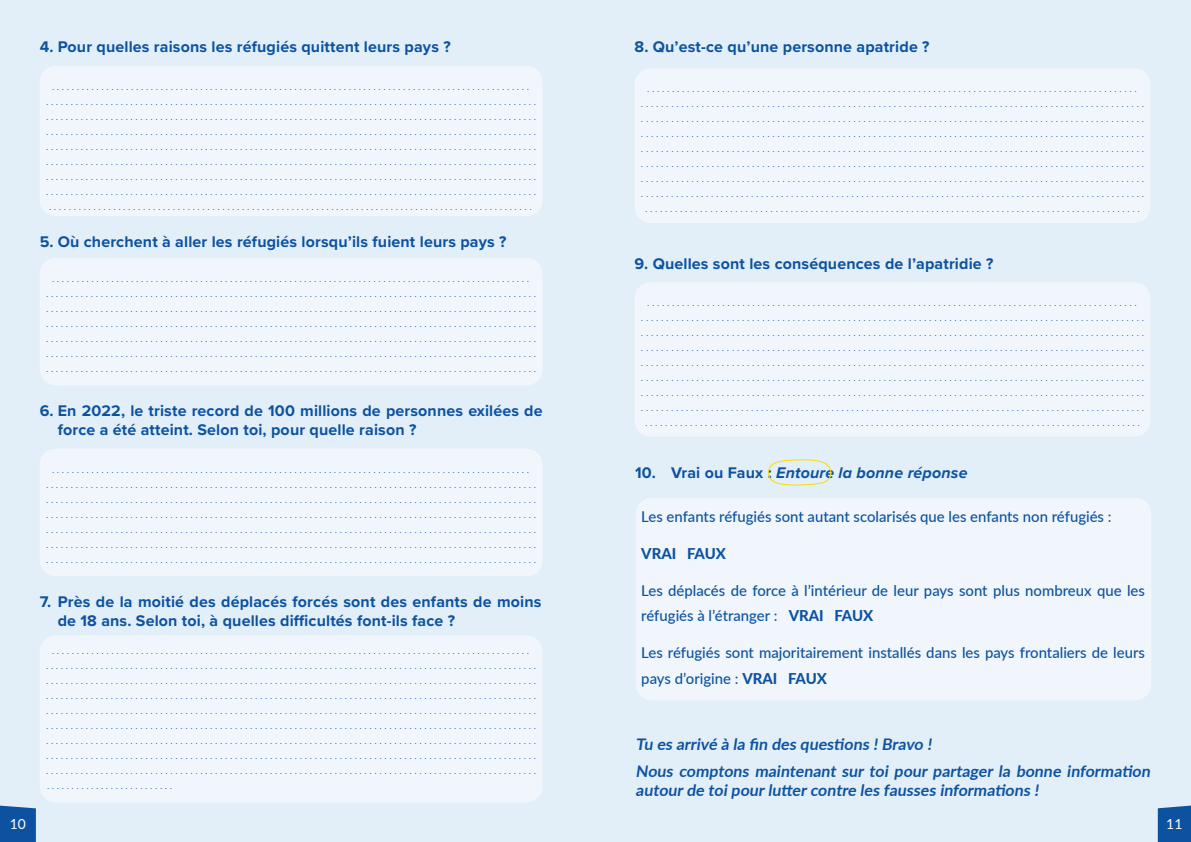
<style>
.page{position:relative;width:1191px;height:842px;background:#fff}
.page>*{position:absolute;margin:0;border:0;box-sizing:border-box;transform-origin:0 0}
.t1{font:100 16px/15px "Lato";color:#0d52a1;text-align:center}
.t2{font:700 16px/19.2px "Proxima Nova";letter-spacing:.01em;color:#0d52a1}
.t3{font:700 16px/27.7px "Lato";color:#0d52a1}
.t4{font:italic 700 16px "Proxima Nova";letter-spacing:.01em;color:#0d52a1}
.t5{font:500 14.9px/25.6px "Lato";color:#0d52a1}
.t6{font:800 14.9px "Lato";color:#0d52a1}
.t7{font:13.9px "Lato";color:#fff}
.s1{font-style:normal}
.s2{font-weight:800}
</style>
<div class="page">
<div style="left:575px;top:0;width:616px;height:842px;background:#e2eff8"></div>
<div style="left:0;top:0;width:615px;height:842px;background:#e2eff8"></div>
<div style="left:634px;top:68px;width:516px;height:155px;background:#f0f6fb;border-radius:16px"></div>
<div style="left:634px;top:282px;width:516px;height:155px;background:#f0f6fb;border-radius:16px"></div>
<div style="left:636px;top:498px;width:515px;height:202px;background:#f0f6fb;border-radius:16px"></div>
<svg style="left:767px;top:459px;width:65px;height:27px"></svg>
<div style="left:40px;top:258px;width:502px;height:127px;background:#f0f6fb;border-radius:16px"></div>
<div style="left:40px;top:449px;width:502px;height:127px;background:#f0f6fb;border-radius:16px"></div>
<div style="left:40px;top:66px;width:502px;height:150px;background:#f0f6fb;border-radius:16px"></div>
<div style="left:40px;top:635px;width:502px;height:167px;background:#f0f6fb;border-radius:16px"></div>
<svg style="left:0;top:806px;width:36px;height:36px"></svg>
<svg style="left:1157px;top:805px;width:34px;height:37px"></svg>
<p class="t2" style="left:40px;top:37px;width:412px">4. Pour quelles raisons les réfugiés quittent leurs pays ?</p>
<p class="t1" style="left:45px;top:76px;width:493px">................................................................................................. ................................................................................................... ................................................................................................... ................................................................................................... ................................................................................................... ................................................................................................... ................................................................................................... ................................................................................................... ..................................................................................................</p>
<p class="t2" style="left:40px;top:232px;width:468px">5. Où cherchent à aller les réfugiés lorsqu’ils fuient leurs pays ?</p>
<p class="t1" style="left:45px;top:268px;width:493px">................................................................................................. ................................................................................................... ................................................................................................... ................................................................................................... ................................................................................................... ................................................................................................... ...................................................................................................</p>
<p class="t2" style="left:58px;top:401px;width:486px;text-indent:-18px">6. En 2022, le triste record de 100 millions de personnes exilées de force a été atteint. Selon toi, pour quelle raison ?</p>
<p class="t1" style="left:45px;top:459px;width:493px">................................................................................................. ................................................................................................... ................................................................................................... ................................................................................................... ................................................................................................... ................................................................................................... ...................................................................................................</p>
<p class="t2" style="left:58px;top:592px;width:485px;text-indent:-18px">7. Près de la moitié des déplacés forcés sont des enfants de moins de 18 ans. Selon toi, à quelles difficultés font-ils face ?</p>
<p class="t1" style="left:45px;top:640px;width:493px;text-align:left;text-indent:6px">................................................................................................. ................................................................................................... ................................................................................................... ................................................................................................... ................................................................................................... ................................................................................................... ................................................................................................... ................................................................................................... ................................................................................................... ..........................</p>
<p class="t2" style="left:634px;top:37px;width:296px">8. Qu’est-ce qu’une personne apatride ?</p>
<p class="t1" style="left:640px;top:79px;width:506px">.................................................................................................. .................................................................................................... .................................................................................................... .................................................................................................... .................................................................................................... .................................................................................................... .................................................................................................... ..................................................................................................... ...................................................................................................</p>
<p class="t2" style="left:634px;top:254px;width:360px">9. Quelles sont les conséquences de l’apatridie ?</p>
<p class="t1" style="left:640px;top:292px;width:506px">.................................................................................................. .................................................................................................... .................................................................................................... .................................................................................................... .................................................................................................... .................................................................................................... .................................................................................................... ..................................................................................................... ...................................................................................................</p>
<p class="t4" style="left:635px;top:461px;width:334px"><span class="s1">10. Vrai ou Faux :</span> Entoure la bonne réponse</p>
<p class="t5" style="left:641px;top:503px;width:472px">Les enfants réfugiés sont autant scolarisés que les enfants non réfugiés :</p>
<p class="t6" style="left:641px;top:542px;width:86px">VRAI FAUX</p>
<p class="t5" style="left:641px;top:577px;width:505px">Les déplacés de force à l’intérieur de leur pays sont plus nombreux que les réfugiés à l’étranger : <span class="s2">VRAI FAUX</span></p>
<p class="t5" style="left:641px;top:639px;width:505px">Les réfugiés sont majoritairement installés dans les pays frontaliers de leurs pays d’origine : <span class="s2">VRAI FAUX</span></p>
<p class="t3" style="left:635px;top:729px;width:519px">Tu es arrivé à la fin des questions !Bravo !<br>Nous comptons maintenant sur toi pour partager la bonne information</p>
<p class="t3" style="left:635px;top:776px;width:408px">autourde toipourluttercontre les fausses informations !</p>
<p class="t7" style="left:10px;top:814px;width:18px">10</p>
<p class="t7" style="left:1166px;top:814px;width:18px">11</p>
</div>
